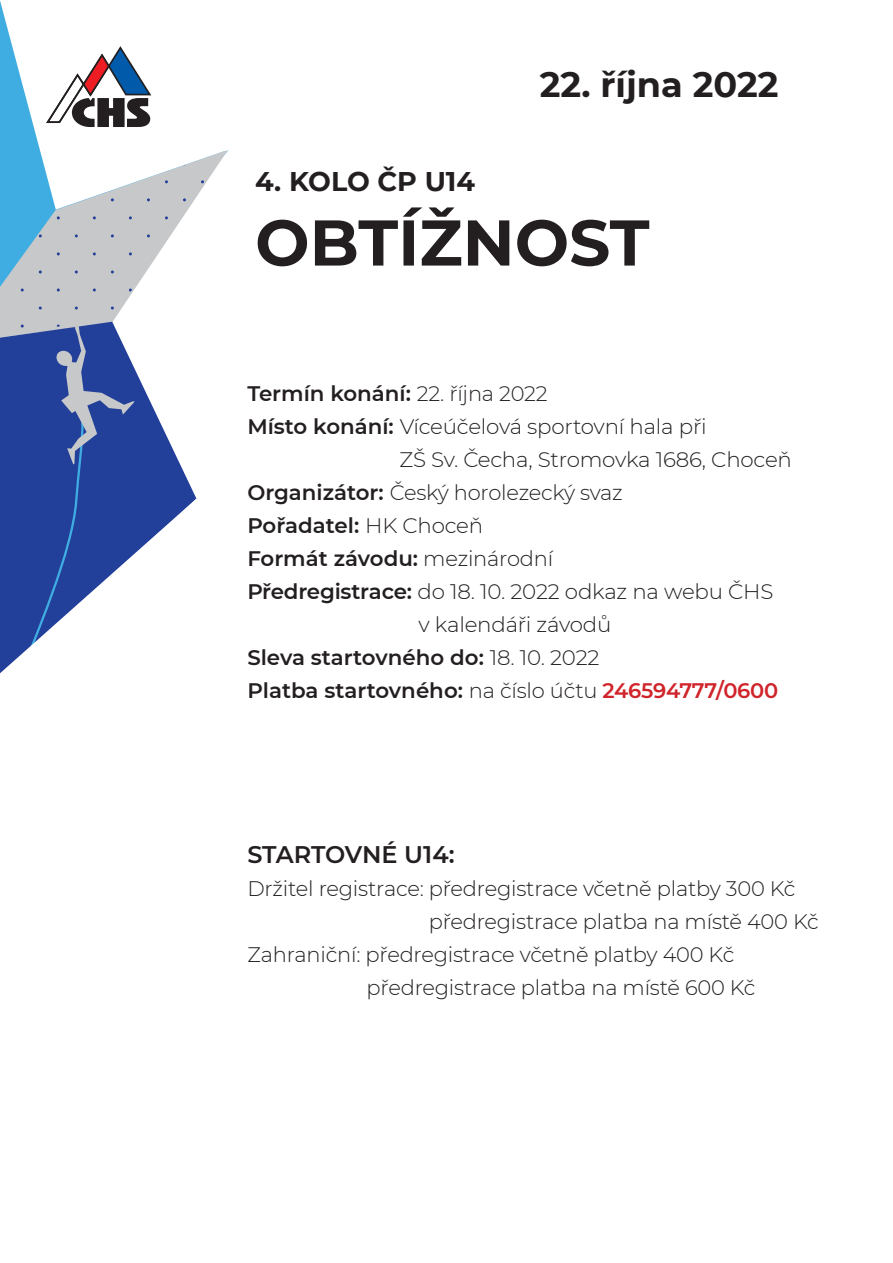
<style>
.page{position:relative;width:893px;height:1263px;background:#fff}
.page>*{position:absolute;margin:0;border:0;box-sizing:border-box;transform-origin:0 0}
.t1{font:700 64.5px "Montserrat";color:#231f20}
.t2{font:700 35.1px "Montserrat";color:#231f20}
.t3{font:700 27px "Montserrat";color:#231f20}
.t4{font:600 24px "Montserrat";letter-spacing:-.01em;color:#231f20}
.t5{font:300 21px "Montserrat";letter-spacing:-.01em;color:#231f20}
.t6{font:600 21px "Montserrat";color:#231f20}
.s1{font-weight:300}
.s2{font-weight:600}
.s3{color:#d0232a}
</style>
<div class="page">
<svg style="left:0;top:210px;width:197px;height:289px"></svg>
<svg style="left:0;top:499px;width:196px;height:175px"></svg>
<svg style="left:0;top:1px;width:217px;height:209px"></svg>
<svg style="left:21px;top:1px;width:208px;height:165px"></svg>
<svg style="left:45px;top:45px;width:108px;height:82px"></svg>
<h2 class="t2" style="left:540px;top:60px;width:240px">22. ŘÍJNA 2022</h2>
<p class="t3" style="left:255px;top:161px;width:222px">4. KOLO ČP U14</p>
<h1 class="t1" style="left:255px;top:196px;width:396px">OBTÍŽNOST</h1>
<p class="t6" style="left:247px;top:379px;width:302px">Termín konání: <span class="s1">22. října 2022</span></p>
<p class="t5" style="left:247px;top:412px;width:461px"><span class="s2">Místo konání:</span> Víceúčelová sportovní hala při</p>
<p class="t5" style="left:399px;top:445px;width:394px">ZŠ Sv. Čecha, Stromovka 1686, Choceň</p>
<p class="t5" style="left:247px;top:478px;width:377px"><span class="s2">Organizátor:</span> Český horolezecký svaz</p>
<p class="t6" style="left:247px;top:511px;width:237px">Pořadatel: <span class="s1">HK Choceň</span></p>
<p class="t6" style="left:247px;top:544px;width:307px">Formát závodu: <span class="s1">mezinárodní</span></p>
<p class="t5" style="left:247px;top:577px;width:528px"><span class="s2">Předregistrace:</span> do 18. 10. 2022 odkaz na webu ČHS</p>
<p class="t5" style="left:419px;top:610px;width:194px">v kalendáři závodů</p>
<p class="t6" style="left:247px;top:643px;width:354px">Sleva startovného do: <span class="s1">18. 10. 2022</span></p>
<p class="t6" style="left:247px;top:676px;width:532px">Platba startovného: <span class="s1">na číslo účtu</span> <span class="s3">246594777/0600</span></p>
<p class="t4" style="left:247px;top:837px;width:209px">STARTOVNÉ u14:</p>
<p class="t5" style="left:247px;top:874px;width:550px">Držitel registrace: předregistrace včetně platby 300 Kč</p>
<p class="t5" style="left:429px;top:907px;width:391px">předregistrace platba na místě 400 Kč</p>
<p class="t5" style="left:247px;top:940px;width:488px">Zahraniční: předregistrace včetně platby 400 Kč</p>
<p class="t5" style="left:367px;top:973px;width:390px">předregistrace platba na místě 600 Kč</p>
</div>
